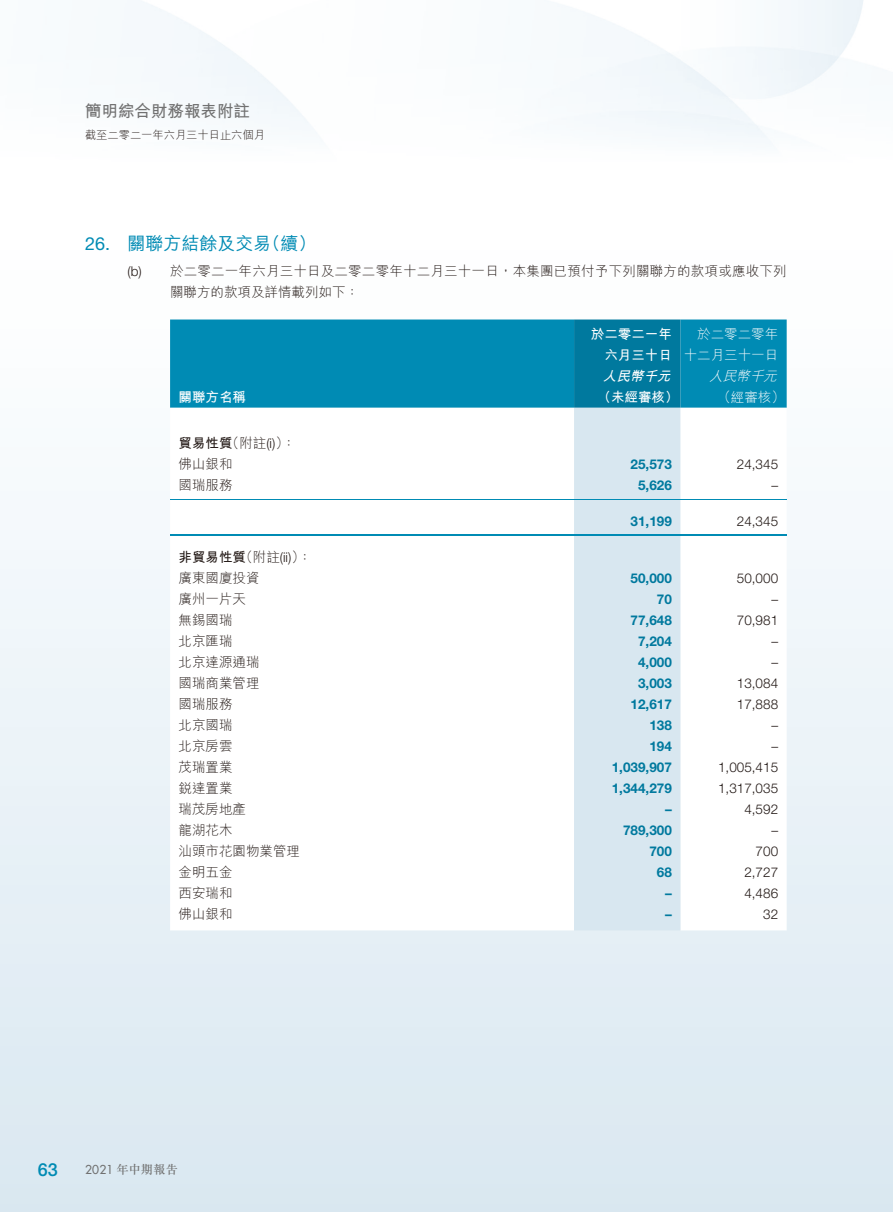
<style>
.page{position:relative;width:893px;height:1212px;background:#fff}
.page>*{position:absolute;margin:0;border:0;box-sizing:border-box;transform-origin:0 0}
.t1{font:18px "M Hei HK Medium E Ten B5 H";color:#008bb4}
.t2{font:500 18px "Helvetica Neue LT Std";color:#008bb4}
.t3{font:16.5px "M Hei HK Bold E Ten B5 H";color:#717171}
.t4{font:13.5px/21px "M Hei HK Light E Ten B5 H";color:#231916}
.t5{font:700 13.5px "Helvetica Neue LT Std";color:#00799e}
.t6{font:300 13.5px "Helvetica Neue LT Std";color:#231916}
.t7{font:13.5px/21px "M Hei HK Bold E Ten B5 H";color:#fff;text-align:right}
.t8{font:13.5px/21px "M Hei HK Light E Ten B5 H";color:#fff;text-align:right}
.t9{font:13.5px "M Hei HK Bold E Ten B5 H";color:#231916}
.t10{font:italic 13.5px "M Hei HK Bold E Ten B5 H";color:#fff}
.t11{font:italic 13.5px "M Hei HK Light E Ten B5 H";color:#fff}
.t12{font:12px "M Sung HK Medium E Ten B5 H";letter-spacing:.02em;color:#717171}
.t13{font:11.25px "M Hei HK Light E Ten B5 H";color:#231916}
.s1{font-family:"Helvetica Neue LT Std"}
.s2{font-family:"Helvetica Neue LT Std";font-weight:300}
.s3{font-family:"M Hei HK Bold E Ten B5 H"}
.s4{font-family:"M Hei HK Light E Ten B5 H"}
.s5{font-family:"Futura Std";font-weight:500}
</style>
<div class="page">
<div style="left:0;top:226px;width:893px;height:986px;background:linear-gradient(to bottom,#fff,#dae8f1)"></div>
<div style="left:170px;top:319px;width:617px;height:89px;background:#008bb4"></div>
<div style="left:574px;top:319px;width:106px;height:89px;background:#00799e"></div>
<svg style="left:170px;top:408px;width:617px;height:522px"></svg>
<div style="left:574px;top:408px;width:106px;height:522px;background:#d8e7f0"></div>
<hr style="left:170px;top:499px;width:404px;height:1px;background:#008bb4">
<hr style="left:574px;top:499px;width:106px;height:1px;background:#008bb4">
<hr style="left:680px;top:499px;width:107px;height:1px;background:#008bb4">
<hr style="left:170px;top:535px;width:404px;height:1px;background:#008bb4">
<hr style="left:574px;top:535px;width:106px;height:1px;background:#008bb4">
<hr style="left:680px;top:535px;width:107px;height:1px;background:#008bb4">
<p class="t3" style="left:85px;top:104px;width:166px">簡明綜合財務報表附註</p>
<p class="t13" style="left:85px;top:131px;width:181px">截至二零二一年六月三十日止六個月</p>
<h1 class="t1" style="left:85px;top:236px;width:233px"><span class="s1">26.</span> 關聯方結餘及交易（續）</h1>
<p class="t4" style="left:170px;top:262px;width:618px;text-indent:-43px"><span class="s2">(b)</span> 於二零二一年六月三十日及二零二零年十二月三十一日，本集團已預付予下列關聯方的款項或應收下列關聯方的款項及詳情載列如下：</p>
<p class="t7" style="left:591px;top:325px;width:82px">於二零二一年六月三十日</p>
<p class="t8" style="left:684px;top:325px;width:96px">於二零二零年十二月三十一日</p>
<p class="t10" style="left:603px;top:371px;width:72px">人民幣千元</p>
<p class="t11" style="left:709px;top:371px;width:73px">人民幣千元</p>
<p class="t7" style="left:179px;top:388px;width:69px">關聯方名稱</p>
<p class="t7" style="left:598px;top:388px;width:82px">（未經審核）</p>
<p class="t8" style="left:717px;top:388px;width:69px">（經審核）</p>
<p class="t4" style="left:179px;top:434px;width:119px"><span class="s3">貿易性質</span>（附註<span class="s2">(i)</span>）：佛山銀和</p>
<p class="t5" style="left:631px;top:459px;width:43px">25,573</p>
<p class="t6" style="left:737px;top:459px;width:43px">24,345</p>
<p class="t4" style="left:179px;top:476px;width:55px">國瑞服務</p>
<p class="t5" style="left:638px;top:480px;width:35px">5,626</p>
<p class="t6" style="left:771px;top:480px;width:8px">–</p>
<p class="t5" style="left:631px;top:516px;width:43px">31,199</p>
<p class="t6" style="left:737px;top:516px;width:43px">24,345</p>
<p class="t9" style="left:179px;top:552px;width:135px">非貿易性質<span class="s4">（附註</span><span class="s2">(ii)</span><span class="s4">）：</span></p>
<p class="t4" style="left:179px;top:569px;width:82px">廣東國廈投資</p>
<p class="t5" style="left:631px;top:573px;width:43px">50,000</p>
<p class="t6" style="left:737px;top:573px;width:43px">50,000</p>
<p class="t4" style="left:179px;top:590px;width:69px">廣州一片天</p>
<p class="t5" style="left:657px;top:594px;width:17px">70</p>
<p class="t6" style="left:771px;top:594px;width:8px">–</p>
<p class="t4" style="left:179px;top:611px;width:55px">無錫國瑞</p>
<p class="t5" style="left:631px;top:615px;width:43px">77,648</p>
<p class="t6" style="left:737px;top:615px;width:43px">70,981</p>
<p class="t4" style="left:179px;top:632px;width:55px">北京匯瑞</p>
<p class="t5" style="left:638px;top:636px;width:35px">7,204</p>
<p class="t6" style="left:771px;top:636px;width:8px">–</p>
<p class="t4" style="left:179px;top:653px;width:82px">北京達源通瑞</p>
<p class="t5" style="left:638px;top:657px;width:35px">4,000</p>
<p class="t6" style="left:771px;top:657px;width:8px">–</p>
<p class="t4" style="left:179px;top:674px;width:82px">國瑞商業管理</p>
<p class="t5" style="left:638px;top:678px;width:35px">3,003</p>
<p class="t6" style="left:737px;top:678px;width:43px">13,084</p>
<p class="t4" style="left:179px;top:695px;width:55px">國瑞服務</p>
<p class="t5" style="left:631px;top:699px;width:43px">12,617</p>
<p class="t6" style="left:737px;top:699px;width:43px">17,888</p>
<p class="t4" style="left:179px;top:716px;width:55px">北京國瑞</p>
<p class="t5" style="left:649px;top:720px;width:24px">138</p>
<p class="t6" style="left:771px;top:720px;width:8px">–</p>
<p class="t4" style="left:179px;top:737px;width:55px">北京房雲</p>
<p class="t5" style="left:649px;top:741px;width:24px">194</p>
<p class="t6" style="left:771px;top:741px;width:8px">–</p>
<p class="t4" style="left:179px;top:758px;width:55px">茂瑞置業</p>
<p class="t5" style="left:612px;top:762px;width:62px">1,039,907</p>
<p class="t6" style="left:718px;top:762px;width:62px">1,005,415</p>
<p class="t4" style="left:179px;top:779px;width:55px">銳達置業</p>
<p class="t5" style="left:612px;top:783px;width:62px">1,344,279</p>
<p class="t6" style="left:718px;top:783px;width:62px">1,317,035</p>
<p class="t4" style="left:179px;top:800px;width:69px">瑞茂房地產</p>
<p class="t5" style="left:665px;top:804px;width:8px">–</p>
<p class="t6" style="left:744px;top:804px;width:35px">4,592</p>
<p class="t4" style="left:179px;top:821px;width:55px">龍湖花木</p>
<p class="t5" style="left:623px;top:825px;width:50px">789,300</p>
<p class="t6" style="left:771px;top:825px;width:8px">–</p>
<p class="t4" style="left:179px;top:842px;width:123px">汕頭市花園物業管理</p>
<p class="t5" style="left:649px;top:846px;width:24px">700</p>
<p class="t6" style="left:756px;top:846px;width:24px">700</p>
<p class="t4" style="left:179px;top:863px;width:55px">金明五金</p>
<p class="t5" style="left:657px;top:867px;width:17px">68</p>
<p class="t6" style="left:744px;top:867px;width:35px">2,727</p>
<p class="t4" style="left:179px;top:884px;width:55px">西安瑞和</p>
<p class="t5" style="left:665px;top:888px;width:8px">–</p>
<p class="t6" style="left:744px;top:888px;width:35px">4,486</p>
<p class="t4" style="left:179px;top:905px;width:55px">佛山銀和</p>
<p class="t5" style="left:665px;top:909px;width:8px">–</p>
<p class="t6" style="left:763px;top:909px;width:17px">32</p>
<h1 class="t2" style="left:38px;top:1163px;width:22px">63</h1>
<p class="t12" style="left:85px;top:1165px;width:94px"><span class="s5">2021</span> 年中期報告</p>
</div>
